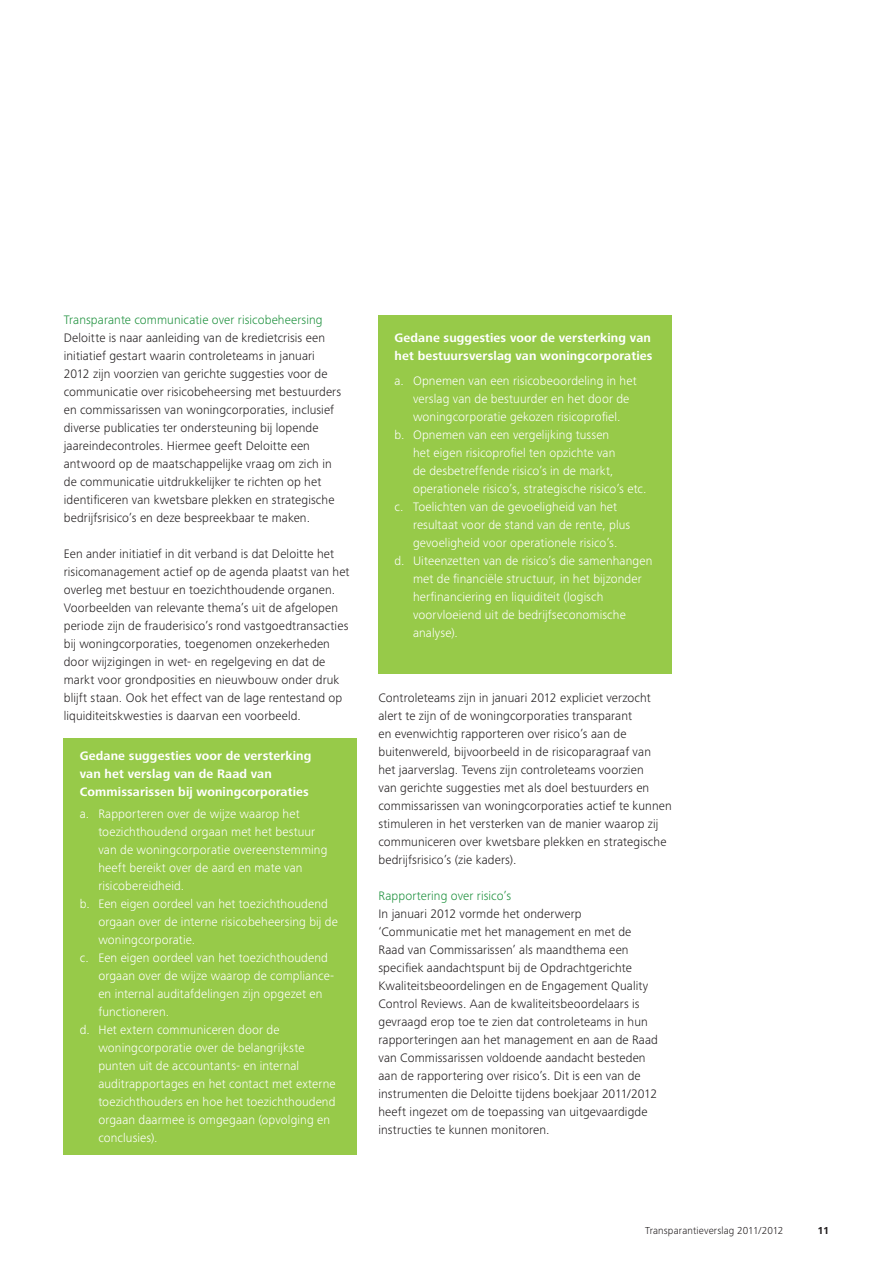
<style>
.page{position:relative;width:893px;height:1263px;background:#fff}
.page>*{position:absolute;margin:0;border:0;box-sizing:border-box;transform-origin:0 0}
.Body{font:300 12.75px/18px "Frutiger Next Pro";letter-spacing:.01em;color:#231f20}
.t1{font:300 12.75px "Frutiger Next Pro";letter-spacing:.01em;color:#fff}
.t2{font:700 12.75px/18px "Frutiger Next Pro";letter-spacing:.01em;color:#fff}
.C_Subheading_actueel{font:300 12.75px "Frutiger Next Pro";letter-spacing:.01em;color:#1f913e}
.t3{font:300 10.5px "Frutiger Next Pro";letter-spacing:.01em;color:#231f20}
.t4{font:700 10.5px "Frutiger Next Pro";color:#231f20}
</style>
<div class="page">
<div style="left:64px;top:738px;width:293px;height:417px;background:#97ca49"></div>
<div style="left:378px;top:316px;width:294px;height:358px;background:#97ca49"></div>
<p class="C_Subheading_actueel" style="left:64px;top:312px;width:260px">Transparante communicatie over risicobeheersing</p>
<p class="Body" style="left:64px;top:329px;width:279px">Deloitte is naar aanleiding van de kredietcrisis een initiatief gestart waarin controleteams in januari 2012 zijn voorzien van gerichte suggesties voor de communicatie over risicobeheersing met bestuurders en commissarissen van woningcorporaties, inclusief diverse publicaties ter ondersteuning bij lopende jaareindecontroles. Hiermee geeft Deloitte een antwoord op de maatschappelijke vraag om zich in de communicatie uitdrukkelijker te richten op het identificeren van kwetsbare plekken en strategische bedrijfsrisico’s en deze bespreekbaar te maken.</p>
<p class="Body" style="left:64px;top:545px;width:287px">Een ander initiatief in dit verband is dat Deloitte het risicomanagement actief op de agenda plaatst van het overleg met bestuur en toezichthoudende organen.<br>Voorbeelden van relevante thema’s uit de afgelopen periode zijn de frauderisico’s rond vastgoedtransacties bij woningcorporaties, toegenomen onzekerheden door wijzigingen in wet- en regelgeving en dat de markt voor grondposities en nieuwbouw onder druk blijft staan. Ook het effect van de lage rentestand op liquiditeitskwesties is daarvan een voorbeeld.</p>
<p class="t2" style="left:80px;top:747px;width:233px">Gedane suggesties voor de versterking van het verslag van de Raad van<br>Commissarissen bij woningcorporaties</p>
<p class="t1" style="left:80px;top:806px;width:221px">a. Rapporteren over de wijze waarop het</p>
<p class="t1" style="left:98px;top:824px;width:218px">toezichthoudend orgaan met het bestuur</p>
<p class="t1" style="left:98px;top:842px;width:231px">van de woningcorporatie overeenstemming</p>
<p class="t1" style="left:98px;top:860px;width:206px">heeft bereikt over de aard en mate van</p>
<p class="t1" style="left:98px;top:878px;width:87px">risicobereidheid.</p>
<p class="t1" style="left:80px;top:896px;width:250px">b. Een eigen oordeel van het toezichthoudend</p>
<p class="t1" style="left:98px;top:914px;width:241px">orgaan over de interne risicobeheersing bij de</p>
<p class="t1" style="left:98px;top:932px;width:98px">woningcorporatie.</p>
<p class="t1" style="left:80px;top:950px;width:250px">c. Een eigen oordeel van het toezichthoudend</p>
<p class="t1" style="left:98px;top:968px;width:237px">orgaan over de wijze waarop de compliance-</p>
<p class="t1" style="left:98px;top:986px;width:226px">en internal auditafdelingen zijn opgezet en</p>
<p class="t1" style="left:98px;top:1004px;width:72px">functioneren.</p>
<p class="t1" style="left:80px;top:1022px;width:201px">d. Het extern communiceren door de</p>
<p class="t1" style="left:98px;top:1040px;width:208px">woningcorporatie over de belangrijkste</p>
<p class="t1" style="left:98px;top:1058px;width:202px">punten uit de accountants- en internal</p>
<p class="t1" style="left:98px;top:1076px;width:239px">auditrapportages en het contact met externe</p>
<p class="t1" style="left:98px;top:1094px;width:239px">toezichthouders en hoe het toezichthoudend</p>
<p class="t1" style="left:98px;top:1112px;width:233px">orgaan daarmee is omgegaan (opvolging en</p>
<p class="t1" style="left:98px;top:1130px;width:61px">conclusies).</p>
<p class="t2" style="left:394px;top:329px;width:259px">Gedane suggesties voor de versterking van het bestuursverslag van woningcorporaties</p>
<p class="t1" style="left:394px;top:373px;width:244px">a. Opnemen van een risicobeoordeling in het</p>
<p class="t1" style="left:413px;top:391px;width:218px">verslag van de bestuurder en het door de</p>
<p class="t1" style="left:413px;top:409px;width:209px">woningcorporatie gekozen risicoprofiel.</p>
<p class="t1" style="left:394px;top:427px;width:216px">b. Opnemen van een vergelijking tussen</p>
<p class="t1" style="left:413px;top:445px;width:204px">het eigen risicoprofiel ten opzichte van</p>
<p class="t1" style="left:413px;top:463px;width:202px">de desbetreffende risico’s in de markt,</p>
<p class="t1" style="left:413px;top:481px;width:235px">operationele risico’s, strategische risico’s etc.</p>
<p class="t1" style="left:394px;top:499px;width:224px">c. Toelichten van de gevoeligheid van het</p>
<p class="t1" style="left:413px;top:517px;width:219px">resultaat voor de stand van de rente, plus</p>
<p class="t1" style="left:413px;top:535px;width:206px">gevoeligheid voor operationele risico’s.</p>
<p class="t1" style="left:394px;top:553px;width:259px">d. Uiteenzetten van de risico’s die samenhangen</p>
<p class="t1" style="left:413px;top:571px;width:230px">met de financiële structuur, in het bijzonder</p>
<p class="t1" style="left:413px;top:589px;width:192px">herfinanciering en liquiditeit (logisch</p>
<p class="t1" style="left:413px;top:607px;width:214px">voorvloeiend uit de bedrijfseconomische</p>
<p class="t1" style="left:413px;top:625px;width:46px">analyse).</p>
<p class="Body" style="left:378px;top:689px;width:295px">Controleteams zijn in januari 2012 expliciet verzocht alert te zijn of de woningcorporaties transparant<br>en evenwichtig rapporteren over risico’s aan de buitenwereld, bijvoorbeeld in de risicoparagraaf van<br>het jaarverslag. Tevens zijn controleteams voorzien<br>van gerichte suggesties met als doel bestuurders en commissarissen van woningcorporaties actief te kunnen stimuleren in het versterken van de manier waarop zij communiceren over kwetsbare plekken en strategische bedrijfsrisico’s (zie kaders).</p>
<p class="C_Subheading_actueel" style="left:378px;top:888px;width:134px">Rapportering over risico’s</p>
<p class="Body" style="left:378px;top:905px;width:281px">In januari 2012 vormde het onderwerp ‘Communicatie met het management en met de Raad van Commissarissen’ als maandthema een specifiek aandachtspunt bij de Opdrachtgerichte Kwaliteitsbeoordelingen en de Engagement Quality Control Reviews. Aan de kwaliteitsbeoordelaars is gevraagd erop toe te zien dat controleteams in hun rapporteringen aan het management en aan de Raad van Commissarissen voldoende aandacht besteden aan de rapportering over risico’s. Dit is een van de instrumenten die Deloitte tijdens boekjaar 2011/2012 heeft ingezet om de toepassing van uitgevaardigde instructies te kunnen monitoren.</p>
<p class="t3" style="left:645px;top:1224px;width:140px">Transparantieverslag 2011/2012</p>
<p class="t4" style="left:817px;top:1224px;width:13px">11</p>
</div>
